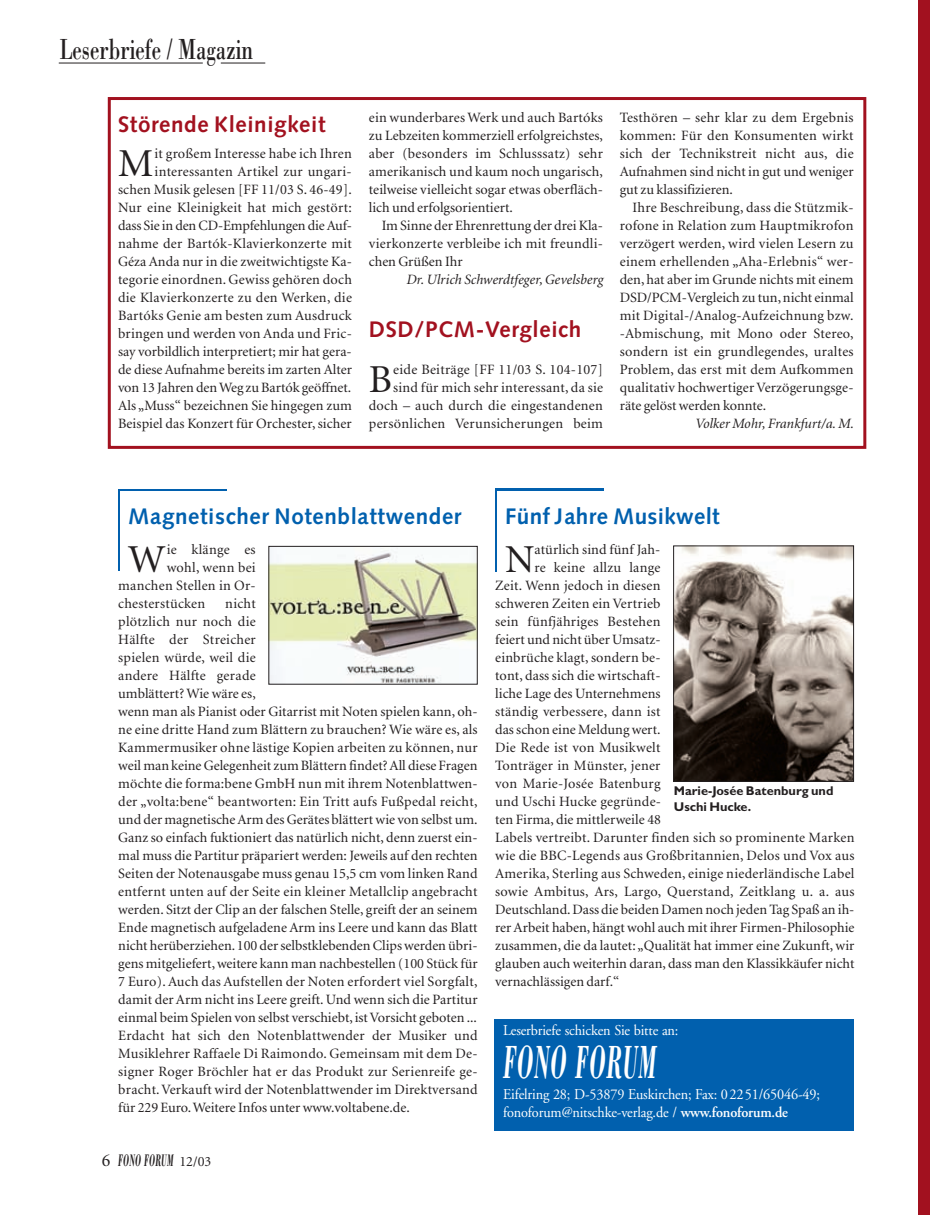
<style>
.page{position:relative;width:930px;height:1215px;background:#fff}
.page>*{position:absolute;margin:0;border:0;box-sizing:border-box;transform-origin:0 0}
.t1{font:italic 700 48px "Bodoni";letter-spacing:.025em;color:#fff;scale:.45 1}
.t2{font:39.6px "Minion";color:#231f20}
.t3{font:30px "Bodoni";color:#231f20;scale:.7 1}
.t4{font:700 22.5px "Syntax";letter-spacing:.03em;color:#0160ae}
.t5{font:700 22.5px "Syntax";letter-spacing:.03em;color:#a2111f}
.t6{font:italic 700 17.25px "Bodoni";letter-spacing:.025em;color:#231f20;scale:.45 1}
.t7{font:15px/18px "Adobe Garamond";letter-spacing:-.01em;color:#fff;scale:.95 1}
.t8{font:14.25px/18px "Minion";letter-spacing:.01em;color:#231f20;text-align:justify}
.t9{font:italic 14.25px "Minion";color:#231f20}
.t10{font:700 12.75px/16.5px "Gill Sans";color:#231f20}
.s1{font-family:"Minion";font-weight:400;font-style:normal;font-size:18px}
.s2{font-family:"Minion";font-weight:400;font-style:normal;font-size:14.25px}
.s3{font-weight:600}
</style>
<div class="page">
<div style="left:495px;top:1019px;width:359px;height:111px;background:#0160ae"></div>
<div style="left:108px;top:97px;width:758px;height:352px;border:3px solid #a2111f"></div>
<hr style="left:59px;top:63px;width:144px;height:1px;background:#231f20">
<hr style="left:221px;top:63px;width:44px;height:1px;background:#231f20">
<div style="left:918px;top:0;width:12px;height:1215px;background:#a2111f"></div>
<hr style="left:495px;top:488px;width:109px;height:3px;background:#0160ae">
<hr style="left:495px;top:489px;width:2px;height:83px;background:#0160ae">
<img style="left:675px;top:548px;width:177px;height:232px">
<div style="left:673px;top:546px;width:181px;height:236px;border:1px solid #231f20"></div>
<hr style="left:118px;top:490px;width:109px;height:1px;background:#0160ae">
<hr style="left:118px;top:490px;width:2px;height:81px;background:#0160ae">
<img style="left:271px;top:548px;width:205px;height:135px">
<div style="left:269px;top:546px;width:209px;height:139px;border:1px solid #231f20"></div>
<h3 class="t3" style="left:60px;top:39px;width:278px">Leserbriefe / Magazin</h3>
<h3 class="t5" style="left:118px;top:115px;width:209px">Störende Kleinigkeit</h3>
<h2 class="t2" style="left:118px;top:148px;width:37px">M</h2>
<p class="t8" style="left:118px;top:146px;width:235px;text-align:right">it großem Interesse habe ich Ihren interessanten Artikel zur ungari-<br>schen Musik gelesen [FF 11/03 S. 46-49].<br>Nur eine Kleinigkeit hat mich gestört: dass Sie in den CD-Empfehlungen die Auf&shy;nahme der Bartók-Klavierkonzerte mit Géza Anda nur in die zweitwichtigste Ka&shy;tegorie einordnen. Gewiss gehören doch die Klavierkonzerte zu den Werken, die Bartóks Genie am besten zum Ausdruck bringen und werden von Anda und Fric&shy;say vorbildlich interpretiert; mir hat gera&shy;de diese Aufnahme bereits im zarten Alter von 13 Jahren den Weg zu Bartók geöffnet.<br>Als „Muss“ bezeichnen Sie hingegen zum Beispiel das Konzert für Orchester, sicher</p>
<p class="t8" style="left:369px;top:110px;width:236px">ein wunderbares Werk und auch Bartóks zu Lebzeiten kommerziell erfolgreichstes, aber (besonders im Schlusssatz) sehr amerikanisch und kaum noch ungarisch, teilweise vielleicht sogar etwas oberfläch&shy;lich und erfolgsorientiert.</p>
<p class="t8" style="left:369px;top:218px;width:236px;text-indent:13px">Im Sinne der Ehrenrettung der drei Kla&shy;vierkonzerte verbleibe ich mit freundli&shy;chen Grüßen Ihr</p>
<p class="t9" style="left:406px;top:274px;width:198px">Dr. Ulrich Schwerdtfeger, Gevelsberg</p>
<h3 class="t5" style="left:369px;top:320px;width:214px">DSD/PCM-Vergleich</h3>
<h2 class="t2" style="left:369px;top:364px;width:25px">B</h2>
<p class="t8" style="left:369px;top:362px;width:236px;text-align:right">eide Beiträge [FF 11/03 S. 104-107] sind für mich sehr interessant, da sie doch – auch durch die eingestandenen persönlichen Verunsicherungen beim</p>
<p class="t8" style="left:620px;top:110px;width:235px">Testhören – sehr klar zu dem Ergebnis kommen: Für den Konsumenten wirkt sich der Technikstreit nicht aus, die Aufnahmen sind nicht in gut und weniger gut zu klassifizieren.</p>
<p class="t8" style="left:620px;top:200px;width:235px;text-indent:13px">Ihre Beschreibung, dass die Stützmik&shy;rofone in Relation zum Hauptmikrofon verzögert werden, wird vielen Lesern zu einem erhellenden „Aha-Erlebnis“ wer&shy;den, hat aber im Grunde nichts mit einem DSD/PCM-Vergleich zu tun, nicht einmal mit Digital-/Analog-Aufzeichnung bzw. -Abmischung, mit Mono oder Stereo, sondern ist ein grundlegendes, uraltes Problem, das erst mit dem Aufkommen qualitativ hochwertiger Verzögerungsge&shy;räte gelöst werden konnte.</p>
<p class="t9" style="left:695px;top:418px;width:160px">Volker Mohr, Frankfurt/a. M.</p>
<h3 class="t4" style="left:128px;top:507px;width:335px">Magnetischer Notenblattwender</h3>
<h2 class="t2" style="left:128px;top:544px;width:39px">W</h2>
<p class="t8" style="left:167px;top:542px;width:90px">ie klänge es</p>
<p class="t8" style="left:167px;top:560px;width:90px">wohl, wenn bei</p>
<p class="t8" style="left:118px;top:578px;width:139px">manchen Stellen in Or-</p>
<p class="t8" style="left:118px;top:596px;width:89px">chesterstücken</p>
<p class="t8" style="left:118px;top:596px;width:361px;text-align:left;text-indent:107px">nicht<br>plötzlich nur noch die<br>Hälfte der Streicher<br>spielen würde, weil die<br>andere Hälfte gerade<br>umblättert? Wie wäre es,<br>wenn man als Pianist oder Gitarrist mit Noten spielen kann, oh&shy;ne eine dritte Hand zum Blättern zu brauchen? Wie wäre es, als Kammermusiker ohne lästige Kopien arbeiten zu können, nur weil man keine Gelegenheit zum Blättern findet? All diese Fragen möchte die forma:bene GmbH nun mit ihrem Notenblattwen&shy;der „volta:bene“ beantworten: Ein Tritt aufs Fußpedal reicht, und der magnetische Arm des Gerätes blättert wie von selbst um.<br>Ganz so einfach fuktioniert das natürlich nicht, denn zuerst ein&shy;mal muss die Partitur präpariert werden: Jeweils auf den rechten Seiten der Notenausgabe muss genau 15,5 cm vom linken Rand entfernt unten auf der Seite ein kleiner Metallclip angebracht werden. Sitzt der Clip an der falschen Stelle, greift der an seinem Ende magnetisch aufgeladene Arm ins Leere und kann das Blatt nicht herüberziehen. 100 der selbstklebenden Clips werden übri&shy;gens mitgeliefert, weitere kann man nachbestellen (100 Stück für 7 Euro). Auch das Aufstellen der Noten erfordert viel Sorgfalt, damit der Arm nicht ins Leere greift. Und wenn sich die Partitur einmal beim Spielen von selbst verschiebt, ist Vorsicht geboten ...<br>Erdacht hat sich den Notenblattwender der Musiker und Musiklehrer Raffaele Di Raimondo. Gemeinsam mit dem De&shy;signer Roger Bröchler hat er das Produkt zur Serienreife ge&shy;bracht. Verkauft wird der Notenblattwender im Direktversand für 229 Euro.Weitere Infos unter www.voltabene.de.</p>
<p class="t6" style="left:102px;top:1155px;width:245px"><span class="s1">6</span> FONO FORUM <span class="s2">12/03</span></p>
<h3 class="t4" style="left:505px;top:508px;width:216px">Fünf Jahre Musikwelt</h3>
<h2 class="t2" style="left:505px;top:544px;width:31px">N</h2>
<p class="t8" style="left:534px;top:542px;width:128px">atürlich sind fünf Jah-</p>
<p class="t8" style="left:534px;top:560px;width:128px">re keine allzu lange</p>
<p class="t8" style="left:495px;top:578px;width:167px">Zeit. Wenn jedoch in diesen</p>
<p class="t8" style="left:495px;top:596px;width:167px">schweren Zeiten ein Vertrieb</p>
<p class="t8" style="left:495px;top:614px;width:167px">sein fünfjähriges Bestehen</p>
<p class="t8" style="left:495px;top:632px;width:167px">feiert und nicht über Umsatz-</p>
<p class="t8" style="left:495px;top:650px;width:167px">einbrüche klagt, sondern be-</p>
<p class="t8" style="left:495px;top:668px;width:167px">tont, dass sich die wirtschaft-</p>
<p class="t8" style="left:495px;top:686px;width:167px">liche Lage des Unternehmens</p>
<p class="t8" style="left:495px;top:704px;width:167px">ständig verbessere, dann ist</p>
<p class="t8" style="left:495px;top:722px;width:167px">das schon eine Meldung wert.</p>
<p class="t8" style="left:495px;top:740px;width:167px">Die Rede ist von Musikwelt</p>
<p class="t8" style="left:495px;top:758px;width:167px">Tonträger in Münster, jener</p>
<p class="t8" style="left:495px;top:776px;width:167px">von Marie-Josée Batenburg</p>
<p class="t8" style="left:495px;top:794px;width:167px">und Uschi Hucke gegründe-</p>
<p class="t8" style="left:495px;top:812px;width:167px">ten Firma, die mittlerweile 48</p>
<p class="t8" style="left:495px;top:830px;width:361px">Labels vertreibt. Darunter finden sich so prominente Marken</p>
<p class="t8" style="left:495px;top:848px;width:361px">wie die BBC-Legends aus Großbritannien, Delos und Vox aus</p>
<p class="t8" style="left:495px;top:866px;width:361px">Amerika, Sterling aus Schweden, einige niederländische Label</p>
<p class="t8" style="left:495px;top:884px;width:361px">sowie Ambitus, Ars, Largo, Querstand, Zeitklang u. a. aus</p>
<p class="t8" style="left:495px;top:902px;width:361px">Deutschland. Dass die beiden Damen noch jeden Tag Spaß an ih-</p>
<p class="t8" style="left:495px;top:920px;width:361px">rer Arbeit haben, hängt wohl auch mit ihrer Firmen-Philosophie</p>
<p class="t8" style="left:495px;top:938px;width:361px">zusammen, die da lautet: „Qualität hat immer eine Zukunft, wir</p>
<p class="t8" style="left:495px;top:956px;width:361px">glauben auch weiterhin daran, dass man den Klassikkäufer nicht</p>
<p class="t8" style="left:495px;top:974px;width:126px">vernachlässigen darf.“</p>
<p class="t10" style="left:674px;top:783px;width:161px">Marie-Josée Batenburg und<br>Uschi Hucke.</p>
<p class="t7" style="left:503px;top:1023px;width:186px">Leserbriefe schicken Sie bitte an:</p>
<h1 class="t1" style="left:503px;top:1046px;width:343px">FONO FORUM</h1>
<p class="t7" style="left:503px;top:1087px;width:335px">Eifelring 28; D-53879 Euskirchen; Fax: 02251/65046-49; fonoforum@nitschke-verlag.de / <span class="s3">www.fonoforum.de</span></p>
</div>
